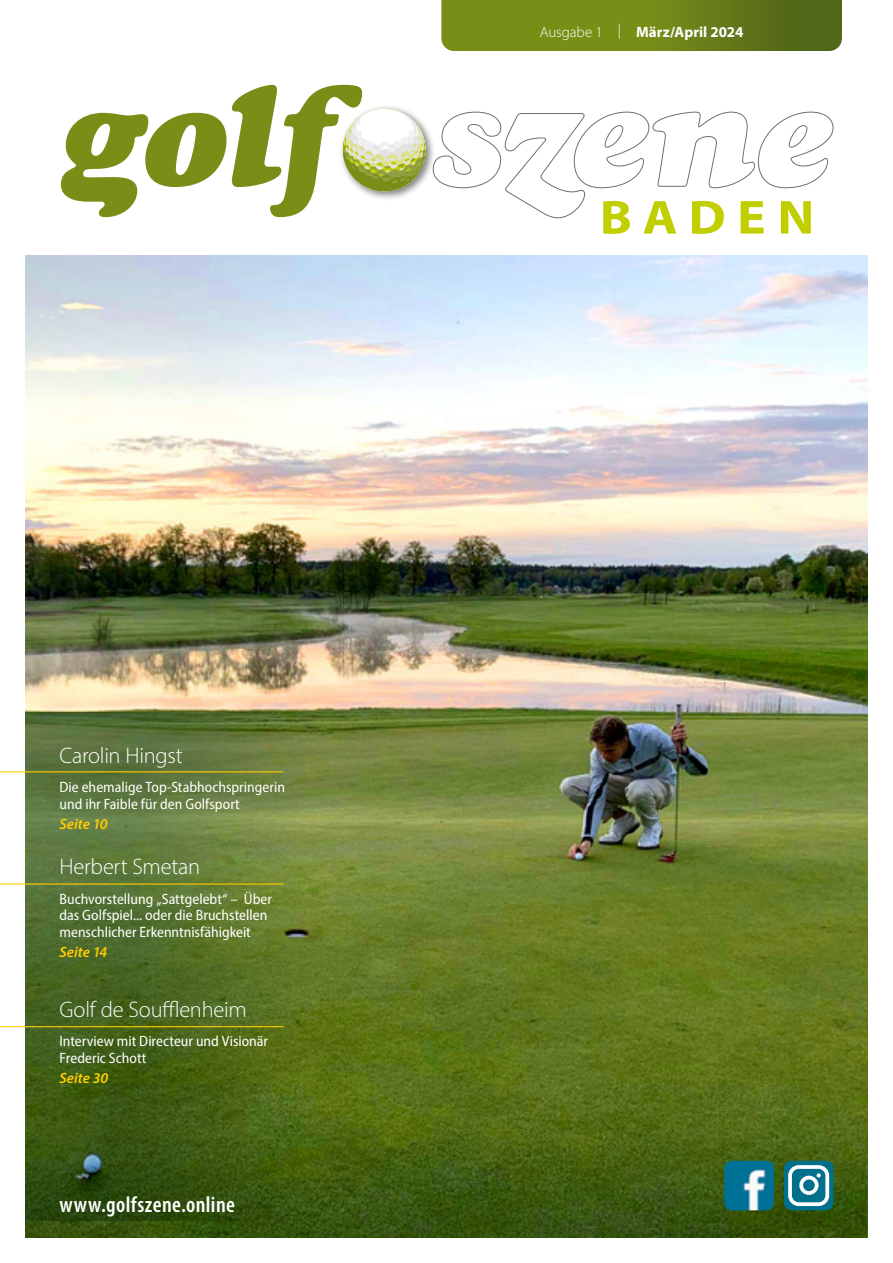
<style>
.page{position:relative;width:893px;height:1263px;background:#fff}
.page>*{position:absolute;margin:0;border:0;box-sizing:border-box;transform-origin:0 0}
.t1{font:700 48px "Myriad Pro";letter-spacing:.21em;color:#c1ce00;scale:1.11 1}
.t2{font:300 22.5px "Myriad Pro";letter-spacing:-.01em;color:#fff}
.t3{font:600 condensed 22.5px "Myriad Pro";letter-spacing:.02em;color:#fff}
.t4{font:semi-condensed 15px/16.5px "Myriad Pro";color:#fff}
.t5{font:700 15px "Myriad Pro";letter-spacing:.005em;color:#fff}
.t6{font:italic 600 15px "Myriad Pro";color:#fc0}
.s1{font-weight:300}
</style>
<div class="page">
<svg style="left:441px;top:0;width:401px;height:51px;background:#6c8218"></svg>
<img style="left:26px;top:255px;width:841px;height:851px">
<svg style="left:26px;top:712px;width:280px;height:394px;background:#58712e"></svg>
<svg style="left:26px;top:1106px;width:841px;height:131px;background:#405b11"></svg>
<img style="left:724px;top:1161px;width:50px;height:49px">
<div style="left:784px;top:1161px;width:49px;height:49px;background:#00708c;border-radius:8px"></div>
<div style="left:799px;top:1176px;width:19px;height:19px;border:4px solid #fff;border-radius:50%"></div>
<svg style="left:817px;top:1173px;width:4px;height:4px"></svg>
<div style="left:788px;top:1165px;width:41px;height:41px;border:4px solid #fff;border-radius:9px"></div>
<div style="left:338px;top:104px;width:98px;height:97px;background:#000;opacity:.5"></div>
<svg style="left:432px;top:111px;width:402px;height:108px"></svg>
<svg style="left:60px;top:84px;width:366px;height:134px"></svg>
<hr style="left:0;top:1026px;width:283px;height:1px;background:#fc0">
<hr style="left:0;top:883px;width:283px;height:2px;background:#fc0">
<hr style="left:0;top:771px;width:283px;height:1px;background:#fc0">
<h2 class="t2" style="left:60px;top:742px;width:125px">Carolin Hingst</h2>
<p class="t4" style="left:60px;top:778px;width:227px">Die ehemalige Top-Stabhochspringerin und ihr Faible für den Golfsport</p>
<p class="t6" style="left:60px;top:815px;width:50px">Seite 10</p>
<h2 class="t2" style="left:60px;top:853px;width:142px">Herbert Smetan</h2>
<p class="t4" style="left:60px;top:890px;width:214px">Buchvorstellung „Sattgelebt“ – Über das Golfspiel... oder die Bruchstellen menschlicher Erkenntnisfähigkeit</p>
<p class="t6" style="left:60px;top:943px;width:49px">Seite 14</p>
<h2 class="t2" style="left:60px;top:996px;width:189px">Golf de Soufflenheim</h2>
<p class="t4" style="left:60px;top:1033px;width:210px">Interview mit Directeur und Visionär<br>Frederic Schott</p>
<p class="t6" style="left:60px;top:1069px;width:50px">Seite 30</p>
<h2 class="t3" style="left:60px;top:1190px;width:177px">www.golfszene.online</h2>
<p class="t5" style="left:540px;top:22px;width:205px"><span class="s1">Ausgabe 1 |</span> März/April 2024</p>
<h1 class="t1" style="left:600px;top:186px;width:195px">BADEN</h1>
</div>
